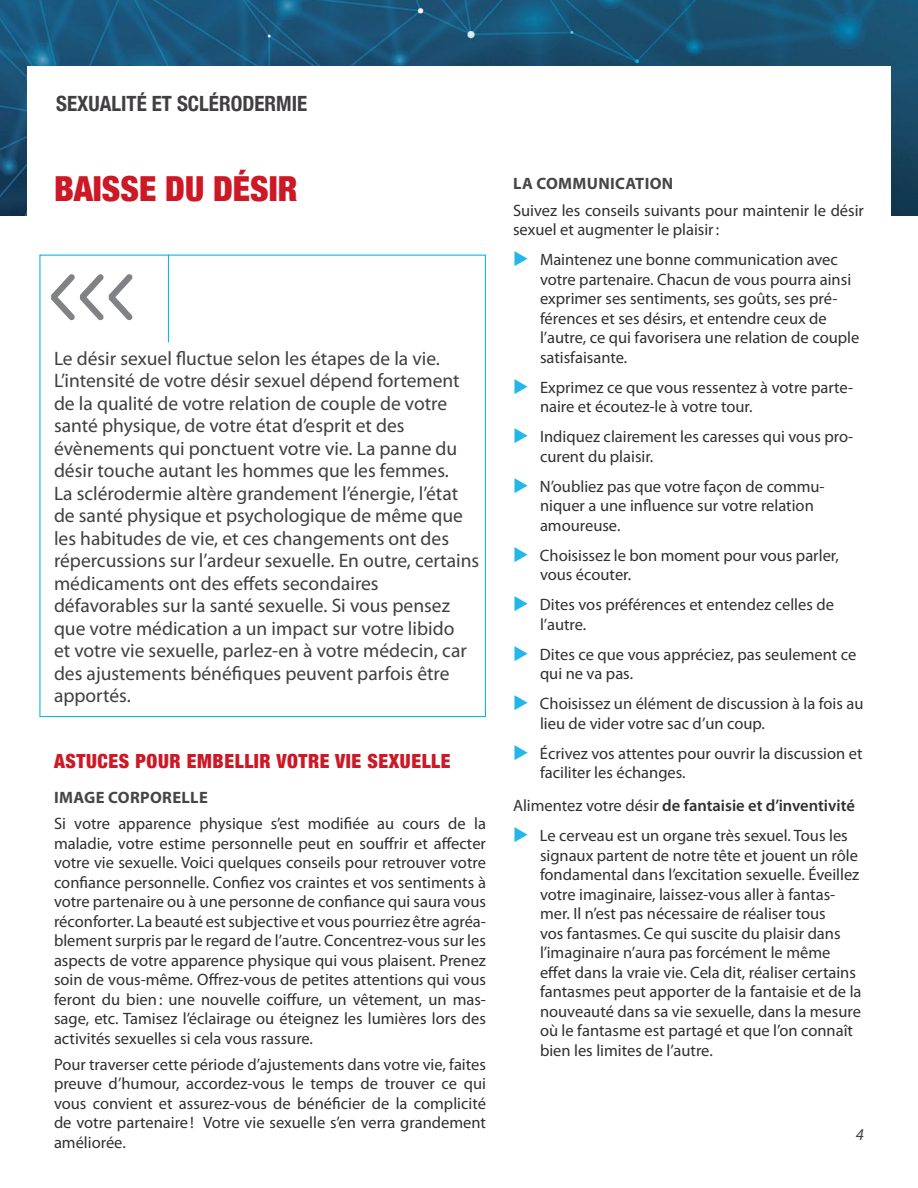
<style>
.page{position:relative;width:918px;height:1188px;background:#fff}
.page>*{position:absolute;margin:0;border:0;box-sizing:border-box;transform-origin:0 0}
.s-titre-Section{font:900 condensed 34.5px "Helvetica Neue";color:#cd1825}
.Fiche_Titre{font:700 condensed 21px "Helvetica Neue";color:#413f41}
.intro_box{font:19.5px/22.5px "Myriad Pro";color:#413f41}
.titre_1{font:900 condensed 19.5px "Helvetica Neue";letter-spacing:.03em;color:#cd1825}
.contenu_indent{font:16.5px/19.5px "Myriad Pro";color:#312f30}
.contenu{font:16.5px/19.5px "Myriad Pro";color:#312f30;text-align:justify}
.contenu-2{font:600 16.5px "Myriad Pro";color:#312f30}
.s-titre_1{font:700 16.5px "Myriad Pro";letter-spacing:.02em;color:#474647}
.intro{font:italic 16.5px "Myriad Pro";color:#413f41}
.s1{color:#21b7e9}
.s2{font-weight:400}
</style>
<div class="page">
<img style="left:0;top:0;width:918px;height:216px">
<div style="left:27px;top:66px;width:864px;height:668px;background:#fff"></div>
<hr style="left:168px;top:255px;width:1px;height:87px;background:#13b4e8">
<svg style="left:51px;top:274px;width:82px;height:47px"></svg>
<p class="Fiche_Titre" style="left:56px;top:87px;width:253px">SEXUALITÉ ET SCLÉRODERMIE</p>
<p class="s-titre-Section" style="left:54px;top:161px;width:245px">BAISSE DU DÉSIR</p>
<p class="s-titre_1" style="left:513px;top:173px;width:162px">LA COMMUNICATION</p>
<p class="contenu" style="left:513px;top:200px;width:353px">Suivez les conseils suivants pour maintenir le désir sexuel et augmenter le plaisir:</p>
<p class="contenu_indent" style="left:540px;top:250px;width:321px;text-indent:-27px"><span class="s1">◆</span> Maintenez une bonne communication avec votre partenaire. Chacun de vous pourra ainsi exprimer ses sentiments, ses goûts, ses pré&shy;férences et ses désirs, et entendre ceux de l’autre, ce qui favorisera une relation de couple satisfaisante.</p>
<p class="contenu_indent" style="left:540px;top:377px;width:315px;text-indent:-27px"><span class="s1">◆</span> Exprimez ce que vous ressentez à votre parte&shy;naire et écoutez-le à votre tour.</p>
<p class="contenu_indent" style="left:540px;top:427px;width:315px;text-indent:-27px"><span class="s1">◆</span> Indiquez clairement les caresses qui vous pro&shy;curent du plaisir.</p>
<p class="contenu_indent" style="left:540px;top:476px;width:286px;text-indent:-27px"><span class="s1">◆</span> N’oubliez pas que votre façon de commu&shy;niquer a une influence sur votre relation amoureuse.</p>
<p class="contenu_indent" style="left:540px;top:545px;width:300px;text-indent:-27px"><span class="s1">◆</span> Choisissez le bon moment pour vous parler, vous écouter.</p>
<p class="contenu_indent" style="left:540px;top:595px;width:296px;text-indent:-27px"><span class="s1">◆</span> Dites vos préférences et entendez celles de l’autre.</p>
<p class="contenu_indent" style="left:540px;top:644px;width:318px;text-indent:-27px"><span class="s1">◆</span> Dites ce que vous appréciez, pas seulement ce qui ne va pas.</p>
<p class="contenu_indent" style="left:540px;top:694px;width:325px;text-indent:-27px"><span class="s1">◆</span> Choisissez un élément de discussion à la fois au lieu de vider votre sac d’un coup.</p>
<p class="contenu_indent" style="left:540px;top:743px;width:324px;text-indent:-27px"><span class="s1">◆</span> Écrivez vos attentes pour ouvrir la discussion et faciliter les échanges.</p>
<p class="contenu-2" style="left:513px;top:795px;width:343px"><span class="s2">Alimentez votre désir</span> de fantaisie et d’inventivité</p>
<p class="contenu_indent" style="left:540px;top:826px;width:323px;text-indent:-27px"><span class="s1">◆</span> Le cerveau est un organe très sexuel. Tous les signaux partent de notre tête et jouent un rôle fondamental dans l’excitation sexuelle. Éveillez votre imaginaire, laissez-vous aller à fantas&shy;mer. Il n’est pas nécessaire de réaliser tous<br>vos fantasmes. Ce qui suscite du plaisir dans l’imaginaire n’aura pas forcément le même effet dans la vraie vie. Cela dit, réaliser certains fantasmes peut apporter de la fantaisie et de la nouveauté dans sa vie sexuelle, dans la mesure où le fantasme est partagé et que l’on connaît bien les limites de l’autre.</p>
<p class="intro_box" style="left:54px;top:347px;width:427px">Le désir sexuel fluctue selon les étapes de la vie.<br>L’intensité de votre désir sexuel dépend fortement de la qualité de votre relation de couple de votre santé physique, de votre état d’esprit et des évènements qui ponctuent votre vie. La panne du désir touche autant les hommes que les femmes.<br>La sclérodermie altère grandement l’énergie, l’état de santé physique et psychologique de même que les habitudes de vie, et ces changements ont des répercussions sur l’ardeur sexuelle. En outre, certains médicaments ont des effets secondaires défavorables sur la santé sexuelle. Si vous pensez que votre médication a un impact sur votre libido<br>et votre vie sexuelle, parlez-en à votre médecin, car des ajustements bénéfiques peuvent parfois être apportés.</p>
<p class="titre_1" style="left:54px;top:745px;width:398px">ASTUCES POUR EMBELLIR VOTRE VIE SEXUELLE</p>
<p class="s-titre_1" style="left:54px;top:787px;width:155px">IMAGE CORPORELLE</p>
<p class="contenu" style="left:54px;top:814px;width:434px">Si votre apparence physique s’est modifiée au cours de la maladie, votre estime personnelle peut en souffrir et affecter votre vie sexuelle. Voici quelques conseils pour retrouver votre confiance personnelle. Confiez vos craintes et vos sentiments à votre partenaire ou à une personne de confiance qui saura vous réconforter. La beauté est subjective et vous pourriez être agréa&shy;blement surpris par le regard de l’autre. Concentrez-vous sur les aspects de votre apparence physique qui vous plaisent. Prenez soin de vous-même. Offrez-vous de petites attentions qui vous feront du bien: une nouvelle coiffure, un vêtement, un mas&shy;sage, etc. Tamisez l’éclairage ou éteignez les lumières lors des activités sexuelles si cela vous rassure.</p>
<p class="contenu" style="left:54px;top:1054px;width:434px">Pour traverser cette période d’ajustements dans votre vie, faites preuve d’humour, accordez-vous le temps de trouver ce qui vous convient et assurez-vous de bénéficier de la complicité de votre partenaire! Votre vie sexuelle s’en verra grandement améliorée.</p>
<p class="intro" style="left:856px;top:1124px;width:10px">4</p>
</div>
